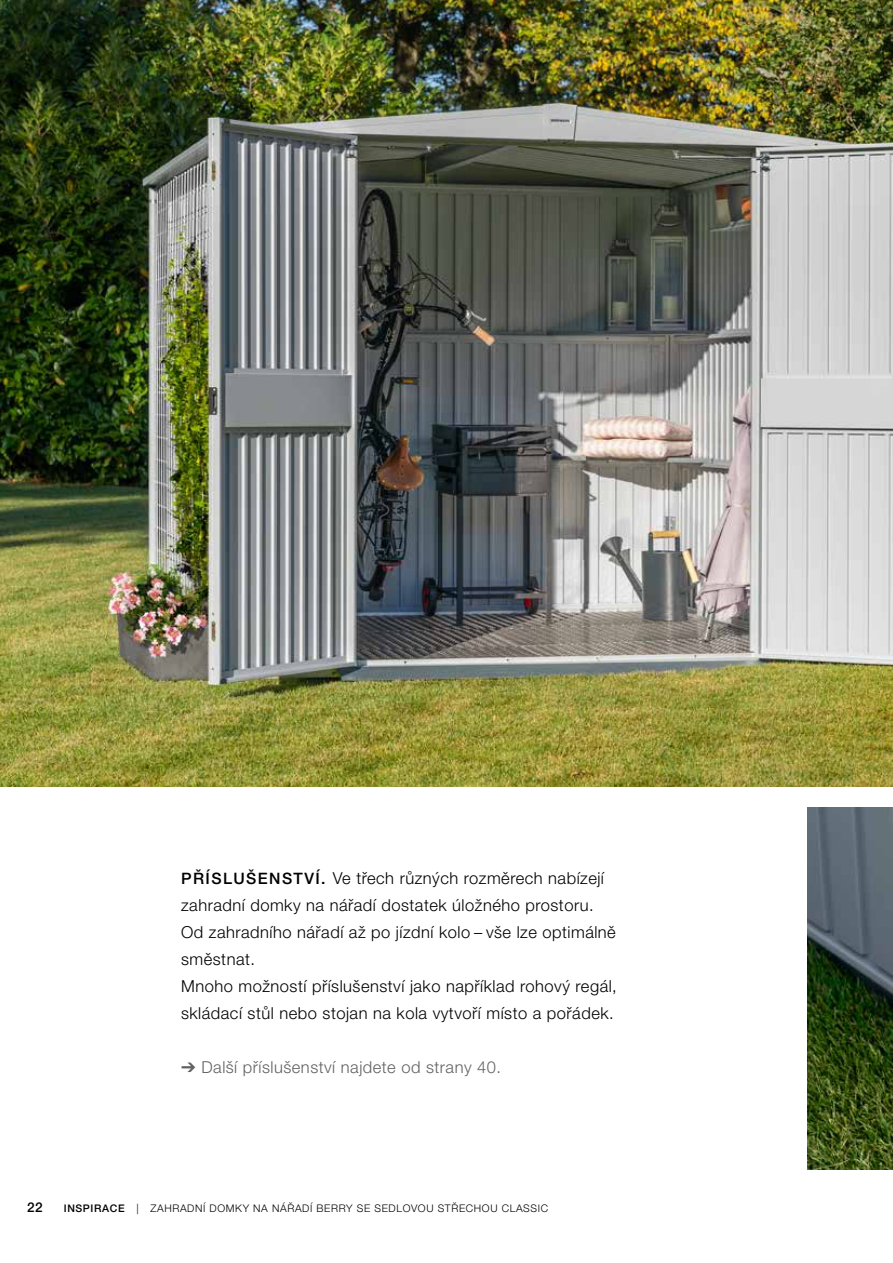
<style>
.page{position:relative;width:893px;height:1263px;background:#fff}
.page>*{position:absolute;margin:0;border:0;box-sizing:border-box;transform-origin:0 0}
.t1{font:300 16.5px/27px "Hoermann Helvetica Neue";letter-spacing:.03em;color:#000}
.t2{font:300 16.5px "Hoermann Helvetica Neue";letter-spacing:.03em;color:#626261}
.t3{font:500 13.5px "Hoermann Helvetica Neue";color:#000}
.t4{font:300 10.5px "Hoermann Helvetica Neue";letter-spacing:.06em;color:#000}
.s1{font-weight:500;font-size:15.75px}
.s2{font-weight:500}
</style>
<div class="page">
<img style="left:808px;top:808px;width:85px;height:361px">
<img style="left:0;top:0;width:893px;height:787px">
<p class="t1" style="left:181px;top:863px;width:437px"><span class="s1">PŘÍSLUŠENSTVÍ.</span> Ve třech různých rozměrech nabízejí zahradní domky na nářadí dostatek úložného prostoru.<br>Od zahradního nářadí až po jízdní kolo – vše lze optimálně směstnat.<br>Mnoho možností příslušenství jako například rohový regál, skládací stůl nebo stojan na kola vytvoří místo a pořádek.</p>
<p class="t2" style="left:181px;top:1055px;width:322px">➔ Další příslušenství najdete od strany 40.</p>
<p class="t3" style="left:27px;top:1198px;width:17px">22</p>
<p class="t4" style="left:64px;top:1201px;width:486px"><span class="s2">INSPIRACE</span> | ZAHRADNÍ DOMKY NA NÁŘADÍ BERRY SE SEDLOVOU STŘECHOU CLASSIC</p>
</div>
